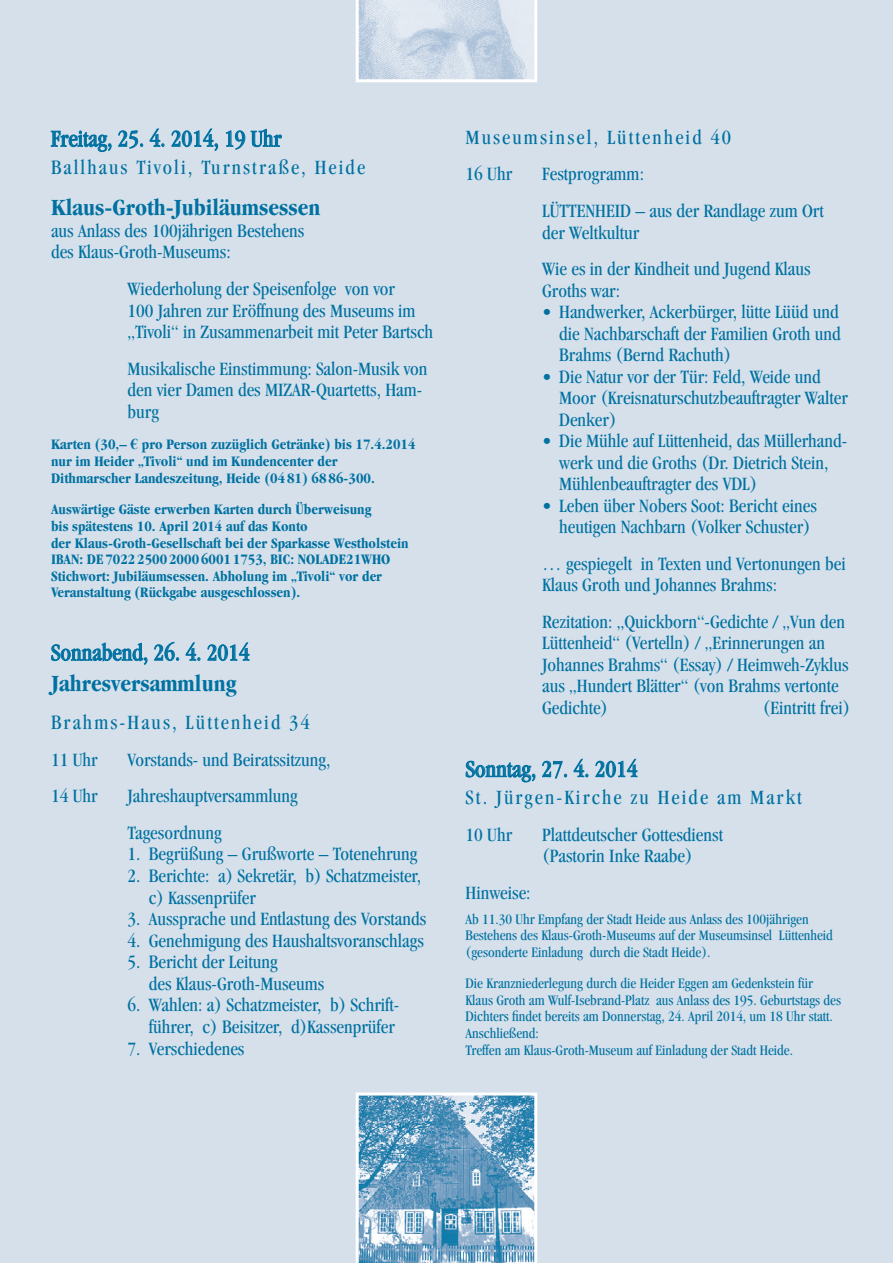
<style>
.page{position:relative;width:893px;height:1263px;background:#d5e0eb}
.page>*{position:absolute;margin:0;border:0;box-sizing:border-box;transform-origin:0 0}
.t1{font:condensed 24px "Garamond";color:#0071a1}
.t2{font:700 condensed 24px "Garamond";color:#0071a1}
.t3{font:condensed 21px "Garamond";letter-spacing:.1em;color:#0071a1}
.t4{font:condensed 19.5px/21.5px "Garamond";color:#0071a1}
.t5{font:700 condensed 15px/16.6px "Garamond";color:#0071a1}
.t6{font:condensed 15px/16.5px "Garamond";color:#0071a1}
.s1{font-family:"Times New Roman";font-stretch:normal}
</style>
<div class="page">
<svg style="left:356px;top:0;width:181px;height:82px"></svg>
<svg style="left:356px;top:1092px;width:181px;height:171px;background:#7dacc9"></svg>
<svg style="left:51px;top:131px;width:61px;height:21px"></svg>
<svg style="left:118px;top:130px;width:25px;height:19px"></svg>
<svg style="left:150px;top:128px;width:14px;height:19px"></svg>
<svg style="left:171px;top:128px;width:47px;height:23px"></svg>
<svg style="left:226px;top:130px;width:19px;height:20px"></svg>
<svg style="left:251px;top:129px;width:31px;height:18px"></svg>
<svg style="left:51px;top:643px;width:96px;height:22px"></svg>
<svg style="left:154px;top:642px;width:25px;height:19px"></svg>
<svg style="left:186px;top:642px;width:14px;height:19px"></svg>
<svg style="left:207px;top:642px;width:43px;height:19px"></svg>
<svg style="left:466px;top:761px;width:69px;height:21px"></svg>
<svg style="left:542px;top:761px;width:25px;height:17px"></svg>
<svg style="left:574px;top:759px;width:14px;height:18px"></svg>
<svg style="left:595px;top:759px;width:43px;height:18px"></svg>
<p class="t1" style="left:51px;top:125px;width:232px">Freitag, 25. 4. 2014, 19 Uhr</p>
<p class="t3" style="left:51px;top:155px;width:316px">Ballhaus Tivoli, Turnstraße, Heide</p>
<p class="t2" style="left:51px;top:194px;width:271px">Klaus-Groth-Jubiläumsessen</p>
<p class="t4" style="left:51px;top:220px;width:255px">aus Anlass des 100jährigen Bestehens des Klaus-Groth-Museums:</p>
<p class="t4" style="left:128px;top:278px;width:307px">Wiederholung der Speisenfolge von vor<br>100 Jahren zur Eröffnung des Museums im „Tivoli“ in Zusammenarbeit mit Peter Bartsch</p>
<p class="t4" style="left:128px;top:357px;width:301px">Musikalische Einstimmung: Salon-Musik von den vier Damen des MIZAR-Quartetts, Ham&shy;burg</p>
<p class="t5" style="left:51px;top:436px;width:366px">Karten (30,– <span class="s1">€</span> pro Person zuzüglich Getränke) bis 17.4.2014 nur im Heider „Tivoli“ und im Kundencenter der<br>Dithmarscher Landeszeitung, Heide (0481) 6886-300.</p>
<p class="t5" style="left:51px;top:501px;width:359px">Auswärtige Gäste erwerben Karten durch Überweisung<br>bis spätestens 10. April 2014 auf das Konto<br>der Klaus-Groth-Gesellschaft bei der Sparkasse Westholstein IBAN: DE 7022 2500 2000 6001 1753, BIC: NOLADE21WHO Stichwort: Jubiläumsessen. Abholung im „Tivoli“ vor der Veranstaltung (Rückgabe ausgeschlossen).</p>
<p class="t1" style="left:51px;top:639px;width:200px">Sonnabend, 26. 4. 2014</p>
<p class="t2" style="left:51px;top:670px;width:187px">Jahresversammlung</p>
<p class="t3" style="left:51px;top:711px;width:260px">Brahms-Haus, Lüttenheid 34</p>
<p class="t4" style="left:51px;top:749px;width:48px">11 Uhr</p>
<p class="t4" style="left:128px;top:749px;width:204px">Vorstands- und Beiratssitzung,</p>
<p class="t4" style="left:51px;top:785px;width:48px">14 Uhr</p>
<p class="t4" style="left:128px;top:778px;width:172px;line-height:36.6px">Jahreshauptversammlung<br>Tagesordnung</p>
<p class="t4" style="left:128px;top:843px;width:291px">1. Begrüßung – Grußworte – Totenehrung</p>
<p class="t4" style="left:149px;top:865px;width:274px;text-indent:-21px">2. Berichte: a) Sekretär, b) Schatzmeister, c) Kassenprüfer</p>
<p class="t4" style="left:128px;top:908px;width:300px">3. Aussprache und Entlastung des Vorstands</p>
<p class="t4" style="left:128px;top:930px;width:298px">4. Genehmigung des Haushaltsvoranschlags</p>
<p class="t4" style="left:149px;top:951px;width:177px;text-indent:-21px">5. Bericht der Leitung<br>des Klaus-Groth-Museums</p>
<p class="t4" style="left:128px;top:994px;width:272px;text-align:right">6. Wahlen: a) Schatzmeister, b) Schrift&shy;führer, c) Beisitzer, d)Kassenprüfer</p>
<p class="t4" style="left:128px;top:1037px;width:118px">7. Verschiedenes</p>
<p class="t3" style="left:466px;top:126px;width:267px">Museumsinsel, Lüttenheid 40</p>
<p class="t4" style="left:466px;top:163px;width:48px">16 Uhr</p>
<p class="t4" style="left:542px;top:156px;width:283px;line-height:36.5px">Festprogramm:<br>LÜTTENHEID – aus der Randlage zum Ort</p>
<p class="t4" style="left:542px;top:214px;width:270px;line-height:36.5px">der Weltkultur<br>Wie es in der Kindheit und Jugend Klaus</p>
<p class="t4" style="left:542px;top:279px;width:79px">Groths war:</p>
<p class="t4" style="left:559px;top:301px;width:283px;text-align:justify;text-indent:-17px">• Handwerker, Ackerbürger, lütte Lüüd und die Nachbarschaft der Familien Groth und Brahms (Bernd Rachuth)</p>
<p class="t4" style="left:559px;top:365px;width:290px;text-indent:-17px">• Die Natur vor der Tür: Feld, Weide und<br>Moor (Kreisnaturschutzbeauftragter Walter<br>Denker)</p>
<p class="t4" style="left:559px;top:430px;width:290px;text-indent:-17px">• Die Mühle auf Lüttenheid, das Müllerhand&shy;werk und die Groths (Dr. Dietrich Stein,<br>Mühlenbeauftragter des VDL)</p>
<p class="t4" style="left:542px;top:495px;width:276px;text-align:center">• Leben über Nobers Soot: Bericht eines heutigen Nachbarn (Volker Schuster)</p>
<p class="t4" style="left:542px;top:553px;width:305px">… gespiegelt in Texten und Vertonungen bei<br>Klaus Groth und Johannes Brahms:</p>
<p class="t4" style="left:542px;top:611px;width:308px">Rezitation: „Quickborn“-Gedichte / „Vun den Lüttenheid“ (Vertelln) / „Erinnerungen an Johannes Brahms“ (Essay) / Heimweh-Zyklus aus „Hundert Blätter“ (von Brahms vertonte Gedichte)</p>
<p class="t4" style="left:763px;top:697px;width:89px">(Eintritt frei)</p>
<p class="t1" style="left:466px;top:756px;width:173px">Sonntag, 27. 4. 2014</p>
<p class="t3" style="left:466px;top:786px;width:338px">St. Jürgen-Kirche zu Heide am Markt</p>
<p class="t4" style="left:466px;top:823px;width:48px">10 Uhr</p>
<p class="t4" style="left:542px;top:823px;width:182px">Plattdeutscher Gottesdienst (Pastorin Inke Raabe)</p>
<p class="t4" style="left:466px;top:881px;width:66px">Hinweise:</p>
<p class="t6" style="left:466px;top:910px;width:369px">Ab 11.30 Uhr Empfang der Stadt Heide aus Anlass des 100jährigen<br>Bestehens des Klaus-Groth-Museums auf der Museumsinsel Lüttenheid (gesonderte Einladung durch die Stadt Heide).</p>
<p class="t6" style="left:466px;top:975px;width:377px">Die Kranzniederlegung durch die Heider Eggen am Gedenkstein für Klaus Groth am Wulf-Isebrand-Platz aus Anlass des 195. Geburtstags des Dichters findet bereits am Donnerstag, 24. April 2014, um 18 Uhr statt.<br>Anschließend:<br>Treffen am Klaus-Groth-Museum auf Einladung der Stadt Heide.</p>
</div>
